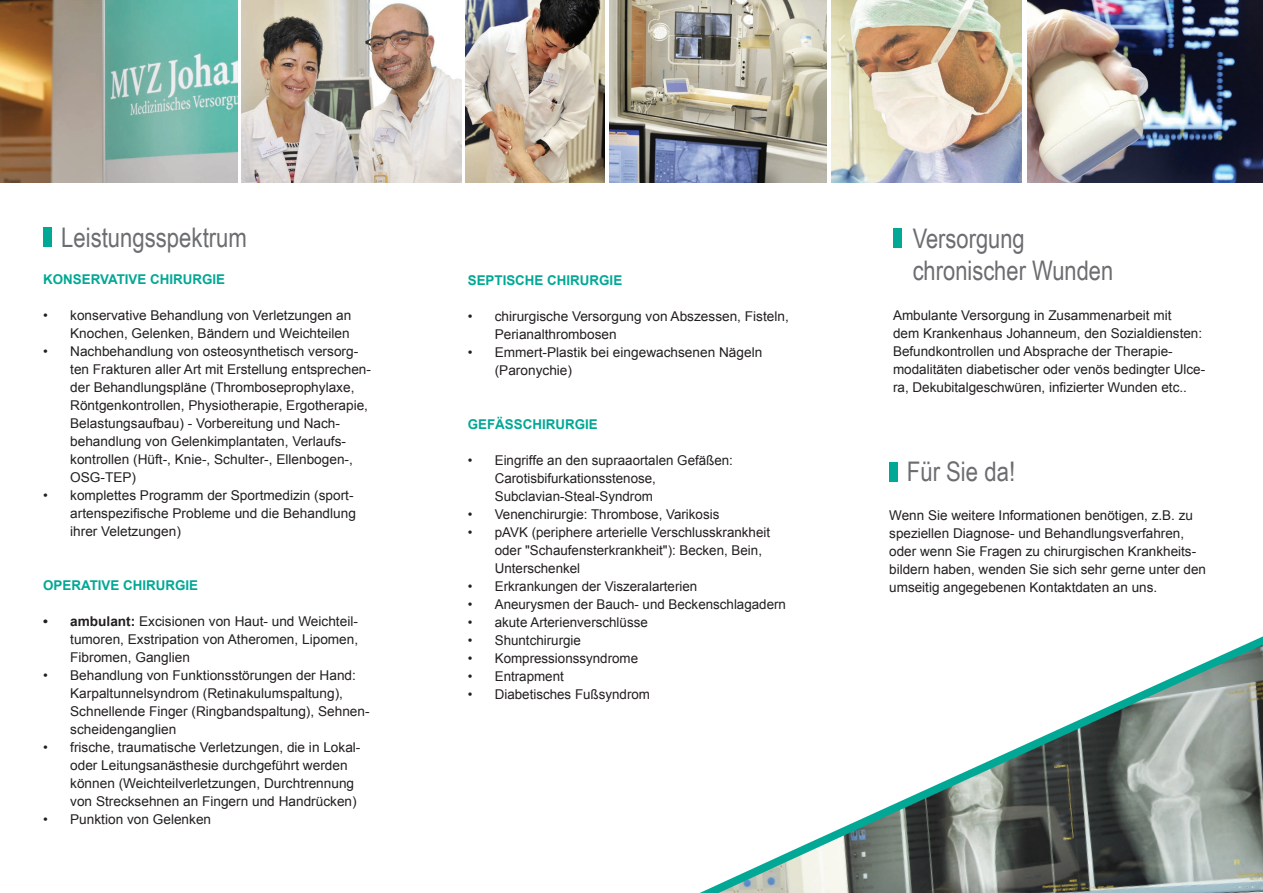
<style>
.page{position:relative;width:1263px;height:893px;background:#fff}
.page>*{position:absolute;margin:0;border:0;box-sizing:border-box;transform-origin:0 0}
.t1{font:27px/32.4px "Arial Narrow";color:#6c6d70}
.t2{font:13.5px/18px "Arial";color:#231f20}
.t3{font:700 13.5px "Arial";color:#00a895}
.s1{font-weight:700}
</style>
<div class="page">
<img style="left:1027px;top:0;width:236px;height:182px">
<img style="left:0;top:0;width:237px;height:182px">
<img style="left:466px;top:0;width:138px;height:182px">
<img style="left:610px;top:0;width:216px;height:182px">
<img style="left:832px;top:0;width:190px;height:182px">
<img style="left:242px;top:0;width:219px;height:182px">
<div style="left:893px;top:228px;width:8px;height:20px;background:#00a895"></div>
<div style="left:44px;top:227px;width:8px;height:20px;background:#00a895"></div>
<div style="left:889px;top:462px;width:9px;height:20px;background:#00a895"></div>
<img style="left:718px;top:645px;width:545px;height:248px">
<h1 class="t1" style="left:61px;top:220px;width:187px">Leistungsspektrum</h1>
<p class="t3" style="left:43px;top:270px;width:20px">KONS</p>
<p class="t3" style="left:82px;top:270px;width:145px">ERVATIVE CHIRURGIE</p>
<p class="t2" style="left:43px;top:306px;width:310px;text-align:right">• konservative Behandlung von Verletzungen an<br>Knochen, Gelenken, Bändern und Weichteilen</p>
<p class="t2" style="left:70px;top:342px;width:302px;text-indent:-27px">• Nachbehandlung von osteosynthetisch versorg&shy;ten Frakturen aller Art mit Erstellung entsprechen&shy;der Behandlungspläne (Thromboseprophylaxe, Röntgenkontrollen, Physiotherapie, Ergotherapie, Belastungsaufbau) - Vorbereitung und Nach&shy;behandlung von Gelenkimplantaten, Verlaufs&shy;kontrollen (Hüft-, Knie-, Schulter-, Ellenbogen-, OSG-TEP)</p>
<p class="t2" style="left:70px;top:486px;width:287px;text-indent:-27px">• komplettes Programm der Sportmedizin (sport&shy;artenspezifische Probleme und die Behandlung ihrer Veletzungen)</p>
<p class="t3" style="left:43px;top:576px;width:156px">OPERATIVE CHIRURGIE</p>
<p class="t2" style="left:70px;top:612px;width:289px;text-align:justify;text-indent:-27px"><span class="s1">• AMBULANT:</span> Excisionen von Haut- und Weichteil&shy;tumoren, Exstripation von Atheromen, Lipomen, Fibromen, Ganglien</p>
<p class="t2" style="left:70px;top:666px;width:301px;text-indent:-27px">• Behandlung von Funktionsstörungen der Hand:<br>Karpaltunnelsyndrom (Retinakulumspaltung), Schnellende Finger (Ringbandspaltung), Sehnen&shy;scheidenganglien</p>
<p class="t2" style="left:70px;top:738px;width:292px;text-indent:-27px">• frische, traumatische Verletzungen, die in Lokal&shy;oder Leitungsanästhesie durchgeführt werden können (Weichteilverletzungen, Durchtrennung von Strecksehnen an Fingern und Handrücken)</p>
<p class="t2" style="left:43px;top:810px;width:169px">• Punktion von Gelenken</p>
<p class="t3" style="left:468px;top:271px;width:156px">SEPTISCHE CHIRURGIE</p>
<p class="t2" style="left:495px;top:308px;width:296px;text-indent:-27px">• chirurgische Versorgung von Abszessen, Fisteln,<br>Perianalthrombosen</p>
<p class="t2" style="left:495px;top:344px;width:269px;text-indent:-27px">• Emmert-Plastik bei eingewachsenen Nägeln (Paronychie)</p>
<p class="t3" style="left:468px;top:415px;width:131px">GEFÄSSCHIRURGIE</p>
<p class="t2" style="left:495px;top:452px;width:240px;text-indent:-27px">• Eingriffe an den supraaortalen Gefäßen:<br>Carotisbifurkationsstenose,<br>Subclavian-Steal-Syndrom</p>
<p class="t2" style="left:468px;top:506px;width:253px">• Venenchirurgie: Thrombose, Varikosis</p>
<p class="t2" style="left:495px;top:524px;width:277px;text-indent:-27px">• pAVK (periphere arterielle Verschlusskrankheit oder "Schaufensterkrankheit"): Becken, Bein,<br>Unterschenkel</p>
<p class="t2" style="left:468px;top:578px;width:231px">• Erkrankungen der Viszeralarterien</p>
<p class="t2" style="left:468px;top:596px;width:320px">• Aneurysmen der Bauch- und Beckenschlagadern</p>
<p class="t2" style="left:468px;top:614px;width:182px">• akute Arterienverschlüsse</p>
<p class="t2" style="left:468px;top:632px;width:115px">• Shuntchirurgie</p>
<p class="t2" style="left:468px;top:650px;width:172px">• Kompressionssyndrome</p>
<p class="t2" style="left:468px;top:668px;width:98px">• Entrapment</p>
<p class="t2" style="left:468px;top:686px;width:184px">• Diabetisches Fußsyndrom</p>
<h1 class="t1" style="left:913px;top:221px;width:202px">Versorgung chronischer Wunden</h1>
<p class="t2" style="left:893px;top:307px;width:314px">Ambulante Versorgung in Zusammenarbeit mit<br>dem Krankenhaus Johanneum, den Sozialdiensten:<br>Befundkontrollen und Absprache der Therapie&shy;modalitäten diabetischer oder venös bedingter Ulce&shy;ra, Dekubitalgeschwüren, infizierter Wunden etc..</p>
<h1 class="t1" style="left:907px;top:455px;width:110px">Für Sie da!</h1>
<p class="t2" style="left:889px;top:506px;width:318px">Wenn Sie weitere Informationen benötigen, z.B. zu speziellen Diagnose- und Behandlungsverfahren, oder wenn Sie Fragen zu chirurgischen Krankheits&shy;bildern haben, wenden Sie sich sehr gerne unter den umseitig angegebenen Kontaktdaten an uns.</p>
</div>
